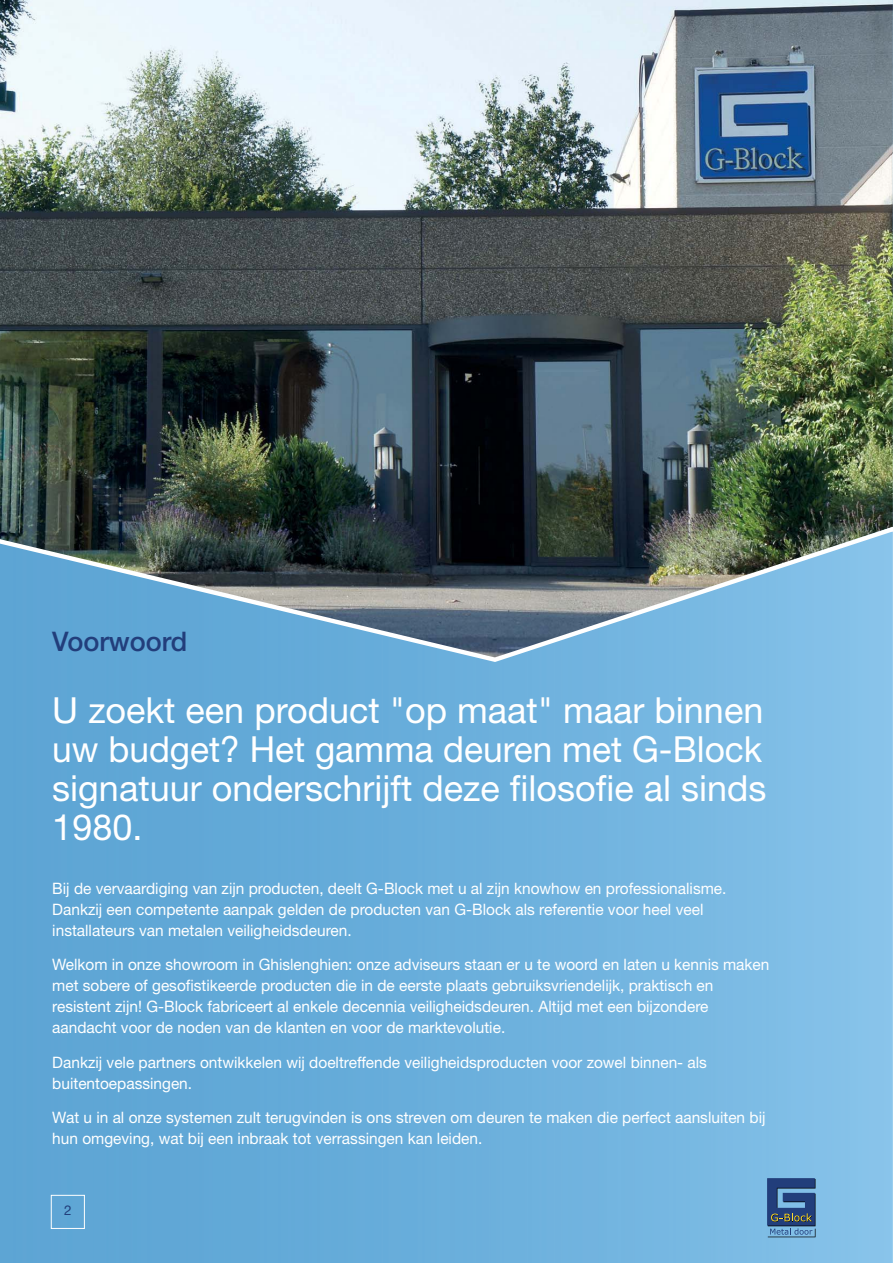
<style>
.page{position:relative;width:893px;height:1263px;background:#fff}
.page>*{position:absolute;margin:0;border:0;box-sizing:border-box;transform-origin:0 0}
.t1{font:36px/39px "Helvetica Neue";color:#fff;text-align:justify}
.t2{font:500 27px "Helvetica Neue";color:#223e7b}
.t3{font:15.75px/21px "Helvetica Neue";color:#fff}
.t4{font:13.5px "Helvetica Neue";color:#223e7b}
</style>
<div class="page">
<img style="left:0;top:664px;width:892px;height:599px">
<img style="left:0;top:0;width:892px;height:523px">
<img style="left:0;top:523px;width:892px;height:141px">
<div style="left:51px;top:1195px;width:34px;height:34px;border:1px solid #fff"></div>
<svg style="left:767px;top:1179px;width:48px;height:58px;background:#42638f"></svg>
<h2 class="t2" style="left:52px;top:631px;width:137px">Voorwoord</h2>
<h1 class="t1" style="left:52px;top:694px;width:715px">U zoekt een product "op maat" maar binnen uw budget? Het gamma deuren met G-Block signatuur onderschrijft deze filosofie al sinds 1980.</h1>
<p class="t3" style="left:52px;top:879px;width:676px">Bij de vervaardiging van zijn producten, deelt G-Block met u al zijn knowhow en professionalisme.<br>Dankzij een competente aanpak gelden de producten van G-Block als referentie voor heel veel installateurs van metalen veiligheidsdeuren.</p>
<p class="t3" style="left:52px;top:956px;width:718px">Welkom in onze showroom in Ghislenghien: onze adviseurs staan er u te woord en laten u kennis maken met sobere of gesofistikeerde producten die in de eerste plaats gebruiksvriendelijk, praktisch en resistent zijn! G-Block fabriceert al enkele decennia veiligheidsdeuren. Altijd met een bijzondere aandacht voor de noden van de klanten en voor de marktevolutie.</p>
<p class="t3" style="left:52px;top:1053px;width:656px">Dankzij vele partners ontwikkelen wij doeltreffende veiligheidsproducten voor zowel binnen- als buitentoepassingen.</p>
<p class="t3" style="left:52px;top:1109px;width:715px">Wat u in al onze systemen zult terugvinden is ons streven om deuren te maken die perfect aansluiten bij hun omgeving, wat bij een inbraak tot verrassingen kan leiden.</p>
<p class="t4" style="left:64px;top:1206px;width:9px">2</p>
</div>
